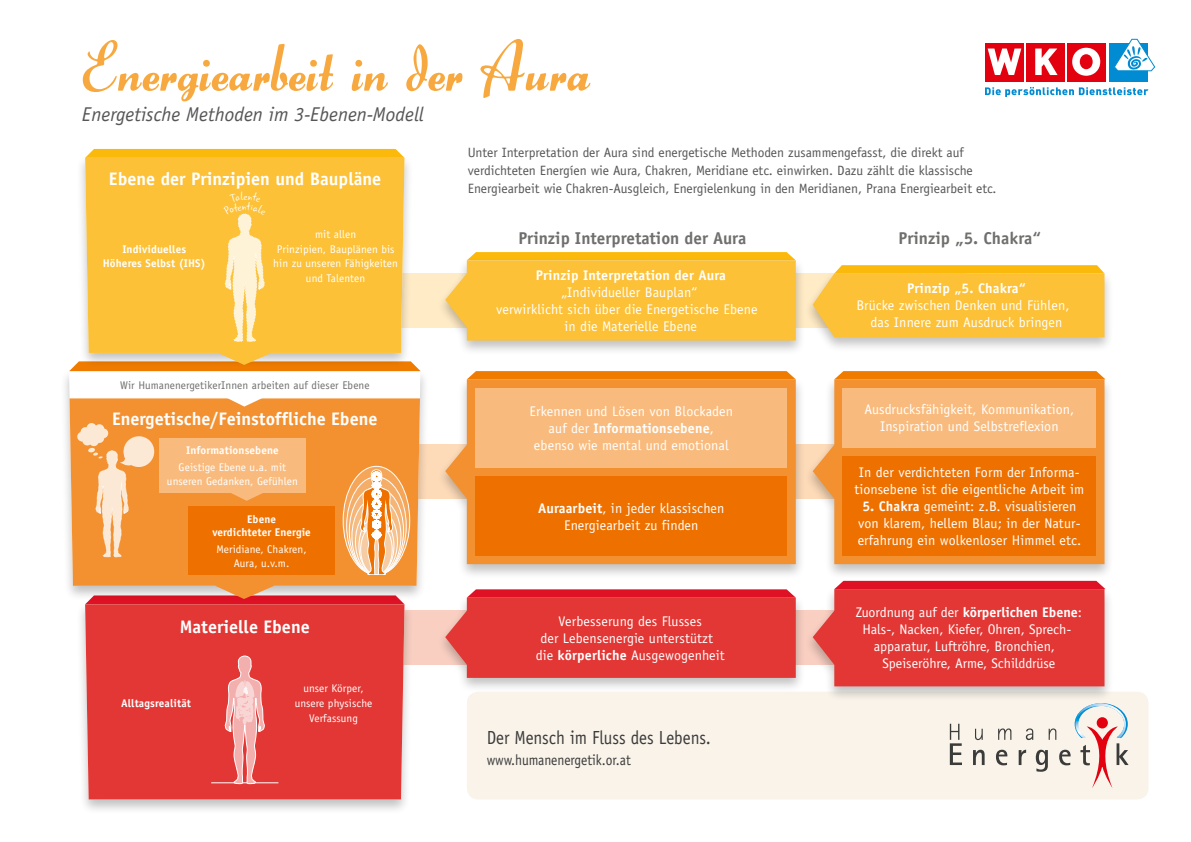
<style>
.page{position:relative;width:1191px;height:842px;background:#fff}
.page>*{position:absolute;margin:0;border:0;box-sizing:border-box;transform-origin:0 0}
.t1{font:75px "Forelle";color:#f7a940}
.t2{font:italic 20px "Officina Sans Std";color:#565656}
.t3{font:19px "Officina Sans Std";color:#3b3b3a;scale:.9 1}
.t4{font:700 18.1px "Officina Sans Std";color:#fff}
.t5{font:700 17.2px "Officina Sans Std";color:#6f6f6e}
.t6{font:15px "Officina Sans Std";color:#3b3b3a;scale:.9 1}
.t7{font:14px/17px "Officina Sans Std";letter-spacing:.01em;color:#fff;text-align:center}
.t8{font:700 14px "Officina Sans Std";letter-spacing:.01em;color:#fff}
.t9{font:13.5px/18px "Officina Sans Std";color:#565656}
.t10{font:11.2px/14.7px "Officina Sans Std";letter-spacing:.01em;color:#fff;text-align:center}
.t11{font:700 11.2px/13.4px "Officina Sans Std";letter-spacing:.01em;color:#fff;text-align:center}
.t12{font:11.2px "Officina Sans Std";letter-spacing:.01em;color:#6f6f6e}
.s1{font-weight:700}
.s2{font-weight:400}
</style>
<div class="page">
<div style="left:371px;top:273px;width:594px;height:54px;background:#ffebc5"></div>
<div style="left:371px;top:611px;width:594px;height:54px;background:#f9cfc2"></div>
<div style="left:76px;top:600px;width:338px;height:215px;background:#000;opacity:.25"></div>
<svg style="left:85px;top:601px;width:319px;height:3px"></svg>
<div style="left:85px;top:604px;width:319px;height:195px;background:#e23734"></div>
<svg style="left:211px;top:656px;width:67px;height:128px;background:#e96966"></svg>
<div style="left:60px;top:367px;width:370px;height:234px;background:#000;opacity:.25"></div>
<svg style="left:69px;top:371px;width:351px;height:215px"></svg>
<svg style="left:69px;top:364px;width:351px;height:7px"></svg>
<svg style="left:70px;top:398px;width:350px;height:201px;background:#ef9543"></svg>
<svg style="left:77px;top:423px;width:77px;height:134px;background:#f5ad65"></svg>
<svg style="left:227px;top:398px;width:36px;height:9px"></svg>
<svg style="left:229px;top:493px;width:36px;height:8px"></svg>
<div style="left:159px;top:438px;width:147px;height:55px;background:#f9bb7d"></div>
<div style="left:188px;top:507px;width:147px;height:68px;background:#ee7100"></div>
<svg style="left:343px;top:466px;width:67px;height:109px"></svg>
<svg style="left:347px;top:477px;width:59px;height:98px"></svg>
<svg style="left:349px;top:487px;width:54px;height:88px"></svg>
<svg style="left:352px;top:498px;width:49px;height:77px"></svg>
<div style="left:352px;top:498px;width:49px;height:77px;border:1px solid #fff;border-radius:50%"></div>
<svg style="left:355px;top:508px;width:42px;height:67px"></svg>
<div style="left:355px;top:508px;width:42px;height:67px;border:1px solid #fff;border-radius:50%"></div>
<svg style="left:360px;top:470px;width:33px;height:105px"></svg>
<div style="left:76px;top:154px;width:338px;height:214px;background:#000;opacity:.25"></div>
<svg style="left:85px;top:149px;width:319px;height:9px;background:#fabc15"></svg>
<svg style="left:85px;top:158px;width:319px;height:207px;background:#f9c03e"></svg>
<div style="left:467px;top:692px;width:681px;height:107px;background:#f9f3ea;border-radius:11px"></div>
<svg style="left:973px;top:750px;width:11px;height:15px"></svg>
<svg style="left:996px;top:750px;width:11px;height:15px"></svg>
<svg style="left:949px;top:724px;width:13px;height:41px"></svg>
<svg style="left:975px;top:729px;width:7px;height:11px"></svg>
<svg style="left:998px;top:728px;width:13px;height:12px"></svg>
<svg style="left:1018px;top:703px;width:110px;height:85px"></svg>
<div style="left:1096px;top:717px;width:11px;height:11px;background:#e3000f;border-radius:50%"></div>
<div style="left:1066px;top:43px;width:39px;height:39px;background:#e3000f"></div>
<div style="left:1025px;top:43px;width:39px;height:39px;background:#e3000f"></div>
<svg style="left:1035px;top:49px;width:22px;height:26px"></svg>
<div style="left:985px;top:43px;width:39px;height:39px;background:#e3000f"></div>
<svg style="left:987px;top:49px;width:34px;height:26px"></svg>
<div style="left:1109px;top:43px;width:39px;height:39px;background:#008bd2"></div>
<div style="left:1072px;top:48px;width:28px;height:28px;background:#fff;border-radius:50%"></div>
<div style="left:1079px;top:54px;width:13px;height:15px;background:#e3000f;border-radius:50%"></div>
<svg style="left:1115px;top:39px;width:40px;height:33px"></svg>
<svg style="left:985px;top:87px;width:163px;height:10px"></svg>
<div style="left:437px;top:256px;width:368px;height:100px;background:#000;opacity:.25"></div>
<svg style="left:445px;top:252px;width:350px;height:89px;background:#fbc33d"></svg>
<div style="left:804px;top:270px;width:310px;height:82px;background:#000;opacity:.25"></div>
<svg style="left:812px;top:265px;width:292px;height:72px;background:#fbc23a"></svg>
<div style="left:437px;top:375px;width:368px;height:204px;background:#000;opacity:.25"></div>
<svg style="left:445px;top:379px;width:350px;height:185px;fill:#f39131"></svg>
<div style="left:475px;top:388px;width:312px;height:79px;background:#f9bb7d"></div>
<div style="left:475px;top:476px;width:312px;height:80px;background:#ee7100"></div>
<svg style="left:467px;top:371px;width:328px;height:8px;background:#ef8109"></svg>
<div style="left:804px;top:375px;width:310px;height:204px;background:#000;opacity:.25"></div>
<svg style="left:812px;top:379px;width:292px;height:185px;fill:#f39131"></svg>
<div style="left:843px;top:388px;width:253px;height:59px;background:#f9bb7d"></div>
<div style="left:843px;top:456px;width:253px;height:100px;background:#ee7100"></div>
<svg style="left:834px;top:371px;width:271px;height:8px;background:#ef820c"></svg>
<div style="left:804px;top:585px;width:310px;height:116px;background:#000;opacity:.25"></div>
<svg style="left:812px;top:581px;width:293px;height:105px;background:#e23f3d"></svg>
<div style="left:437px;top:594px;width:368px;height:99px;background:#000;opacity:.25"></div>
<svg style="left:445px;top:589px;width:350px;height:89px;background:#e23e3d"></svg>
<svg style="left:223px;top:192px;width:43px;height:150px;background:#fcd67d"></svg>
<h1 class="t1" style="left:82px;top:27px;width:510px">Energiearbeit in der Aura</h1>
<h2 class="t2" style="left:82px;top:102px;width:343px">Energetische Methoden im 3-Ebenen-Modell</h2>
<p class="t4" style="left:109px;top:167px;width:274px">Ebene der Prinzipien und Baupläne</p>
<p class="t11" style="left:103px;top:241px;width:104px;line-height:14.7px">Individuelles<br>Höheres Selbst (IHS)</p>
<p class="t10" style="left:273px;top:227px;width:126px">mit allen<br>Prinzipien, Bauplänen bis hin zu unseren Fähigkeiten und Talenten</p>
<p class="t12" style="left:120px;top:378px;width:251px">Wir HumanenergetikerInnen arbeiten auf dieser Ebene</p>
<p class="t4" style="left:112px;top:407px;width:267px">Energetische/Feinstoffliche Ebene</p>
<p class="t11" style="left:186px;top:443px;width:94px">Informationsebene</p>
<p class="t10" style="left:167px;top:461px;width:132px;line-height:13.4px">Geistige Ebene u.a. mit unseren Gedanken, Gefühlen</p>
<p class="t11" style="left:212px;top:512px;width:100px">Ebene<br>verdichteter Energie</p>
<p class="t10" style="left:216px;top:543px;width:92px;line-height:13.4px">Meridiane, Chakren,<br>Aura, u.v.m.</p>
<p class="t4" style="left:180px;top:615px;width:132px">Materielle Ebene</p>
<p class="t11" style="left:121px;top:696px;width:71px">Alltagsrealität</p>
<p class="t10" style="left:295px;top:681px;width:79px">unser Körper, unsere physische<br>Verfassung</p>
<p class="t9" style="left:468px;top:144px;width:530px">Unter Interpretation der Aura sind energetische Methoden zusammengefasst, die direkt auf verdichteten Energíen wie Aura, Chakren, Meridiane etc. einwirken. Dazu zählt die klassische<br>Energiearbeit wie Chakren-Ausgleich, Energielenkung in den Meridianen, Prana Energiearbeit etc.</p>
<p class="t5" style="left:518px;top:227px;width:229px">Prinzip Interpretation der Aura</p>
<p class="t5" style="left:898px;top:227px;width:144px">Prinzip „5. Chakra“</p>
<p class="t8" style="left:536px;top:267px;width:192px">Prinzip Interpretation der Aura</p>
<p class="t7" style="left:496px;top:284px;width:263px">„Individueller Bauplan“<br>verwirklicht sich über die Energetische Ebene in die Materielle Ebene</p>
<p class="t8" style="left:907px;top:280px;width:120px">Prinzip „5. Chakra“</p>
<p class="t7" style="left:856px;top:297px;width:215px">Brücke zwischen Denken und Fühlen, das Innere zum Ausdruck bringen</p>
<p class="t7" style="left:529px;top:402px;width:205px">Erkennen und Lösen von Blockaden auf der <span class="s1">Informationsebene</span>, ebenso wie mental und emotional</p>
<p class="t7" style="left:538px;top:499px;width:188px"><span class="s1">Auraarbeit</span>, in jeder klassischen<br>Energiearbeit zu finden</p>
<p class="t7" style="left:536px;top:613px;width:191px">Verbesserung des Flusses<br>der Lebensenergie unterstützt die <span class="s1">körperliche</span> Ausgewogenheit</p>
<h3 class="t3" style="left:487px;top:726px;width:250px">Der Mensch im Fluss des Lebens.</h3>
<p class="t6" style="left:487px;top:751px;width:162px">www.humanenergetik.or.at</p>
<p class="t7" style="left:864px;top:401px;width:212px">Ausdrucksfähigkeit, Kommunikation,<br>Inspiration und Selbstreflexion</p>
<p class="t7" style="left:854px;top:464px;width:231px">In der verdichteten Form der Informa&shy;tionsebene ist die eigentliche Arbeit im</p>
<p class="t7" style="left:857px;top:498px;width:225px"><span class="s1">5. Chakra</span> gemeint: z.B. visualisieren von klarem, hellem Blau; in der Natur&shy;erfahrung ein wolkenloser Himmel etc.</p>
<p class="t8" style="left:855px;top:604px;width:228px"><span class="s2">Zuordnung auf der</span> körperlichen Ebene<span class="s2">:</span></p>
<p class="t7" style="left:862px;top:621px;width:210px">Hals-, Nacken, Kiefer, Ohren, Sprech-</p>
<p class="t7" style="left:873px;top:638px;width:183px">apparatur, Luftröhre, Bronchien,</p>
<p class="t7" style="left:882px;top:655px;width:175px">Speiseröhre, Arme, Schilddrüse</p>
</div>
